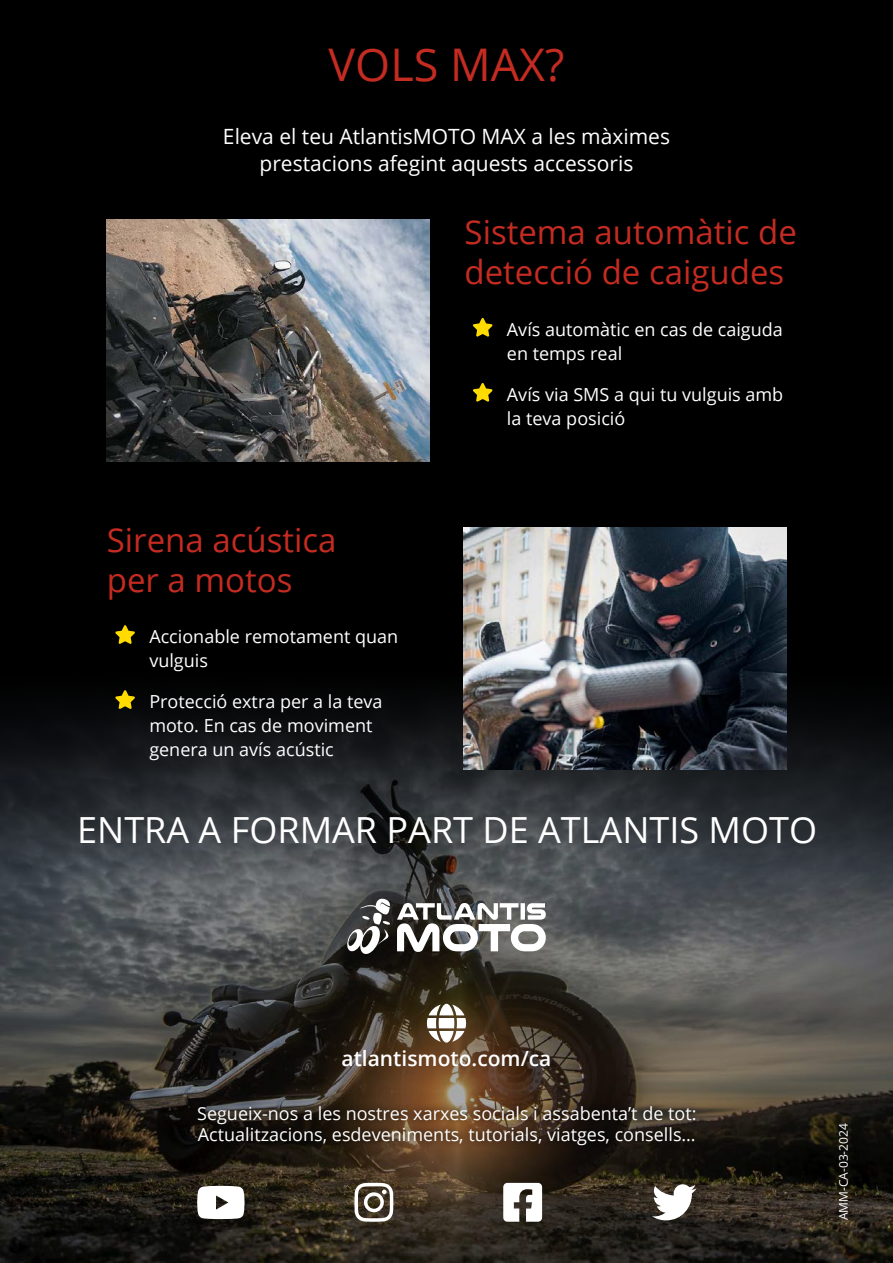
<style>
.page{position:relative;width:893px;height:1263px;background:#000}
.page>*{position:absolute;margin:0;border:0;box-sizing:border-box;transform-origin:0 0}
.Titol{font:45px "Open Sans";color:#c42b21}
.Subtitol{font:36px "Open Sans";color:#fff}
.Titol-2{font:33px/39.6px "Open Sans";color:#c42b21}
.Entradeta{font:21px/27px "Open Sans";color:#fff;text-align:center}
.Subtitol-2{font:600 21px "Open Sans";color:#fff}
.lista_destacada{font:18px/24px "Open Sans";color:#fff}
.Subtitol-3{font:18px "Open Sans";color:#fff}
.Cos_de_text{font:12px "Open Sans";color:#fff}
</style>
<div class="page">
<img style="left:0;top:876px;width:893px;height:387px">
<svg style="left:0;top:663px;width:893px;height:213px"></svg>
<svg style="left:473px;top:318px;width:20px;height:19px"></svg>
<svg style="left:473px;top:383px;width:20px;height:19px"></svg>
<svg style="left:115px;top:625px;width:20px;height:19px"></svg>
<svg style="left:115px;top:690px;width:20px;height:19px"></svg>
<div style="left:190px;top:1099px;width:513px;height:54px;background:#000;opacity:.75"></div>
<svg style="left:197px;top:1186px;width:48px;height:33px;background:#e3e3e2"></svg>
<svg style="left:354px;top:1183px;width:39px;height:39px;background:#8c857c"></svg>
<svg style="left:503px;top:1183px;width:39px;height:39px;background:#cfcecc"></svg>
<svg style="left:652px;top:1184px;width:44px;height:36px;background:#aeaba7"></svg>
<img style="left:463px;top:528px;width:323px;height:242px">
<img style="left:107px;top:219px;width:323px;height:242px">
<svg style="left:397px;top:903px;width:149px;height:49px;background:#a09f9d"></svg>
<hr style="left:521px;top:903px;width:4px;height:17px;background:#fff">
<svg style="left:346px;top:899px;width:44px;height:56px;background:#6d6d6c"></svg>
<svg style="left:427px;top:1004px;width:39px;height:38px"></svg>
<p class="Titol" style="left:328px;top:34px;width:237px">VOLS MAX?</p>
<p class="Entradeta" style="left:223px;top:122px;width:449px">Eleva el teu AtlantisMOTO MAX a les màximes prestacions afegint aquests accessoris</p>
<p class="Titol-2" style="left:465px;top:212px;width:334px">Sistema automàtic de detecció de caigudes</p>
<p class="Titol-2" style="left:107px;top:519px;width:231px">Sirena acústica</p>
<p class="Titol-2" style="left:107px;top:559px;width:187px">per a motos</p>
<p class="lista_destacada" style="left:149px;top:624px;width:250px">Accionable remotament quan vulguis</p>
<p class="lista_destacada" style="left:149px;top:689px;width:235px">Protecció extra per a la teva moto. En cas de moviment genera un avís acústic</p>
<p class="lista_destacada" style="left:507px;top:317px;width:277px">Avís automàtic en cas de caiguda en temps real</p>
<p class="lista_destacada" style="left:507px;top:382px;width:278px">Avís via SMS a qui tu vulguis amb la teva posició</p>
<p class="Subtitol" style="left:77px;top:805px;width:741px">ENTRA A FORMAR PART DE ATLANTIS MOTO</p>
<p class="Subtitol-2" style="left:341px;top:1044px;width:211px">atlantismoto.com/ca</p>
<p class="Subtitol-3" style="left:197px;top:1101px;width:501px">Segueix-nos a les nostres xarxes socials i assabenta’t de tot:</p>
<p class="Subtitol-3" style="left:198px;top:1122px;width:499px">Actualitzacions, esdeveniments, tutorials, viatges, consells…</p>
<p class="Cos_de_text" style="left:835px;top:1220px;width:99px;rotate:-90deg">AMM-CA-03-2024</p>
</div>
